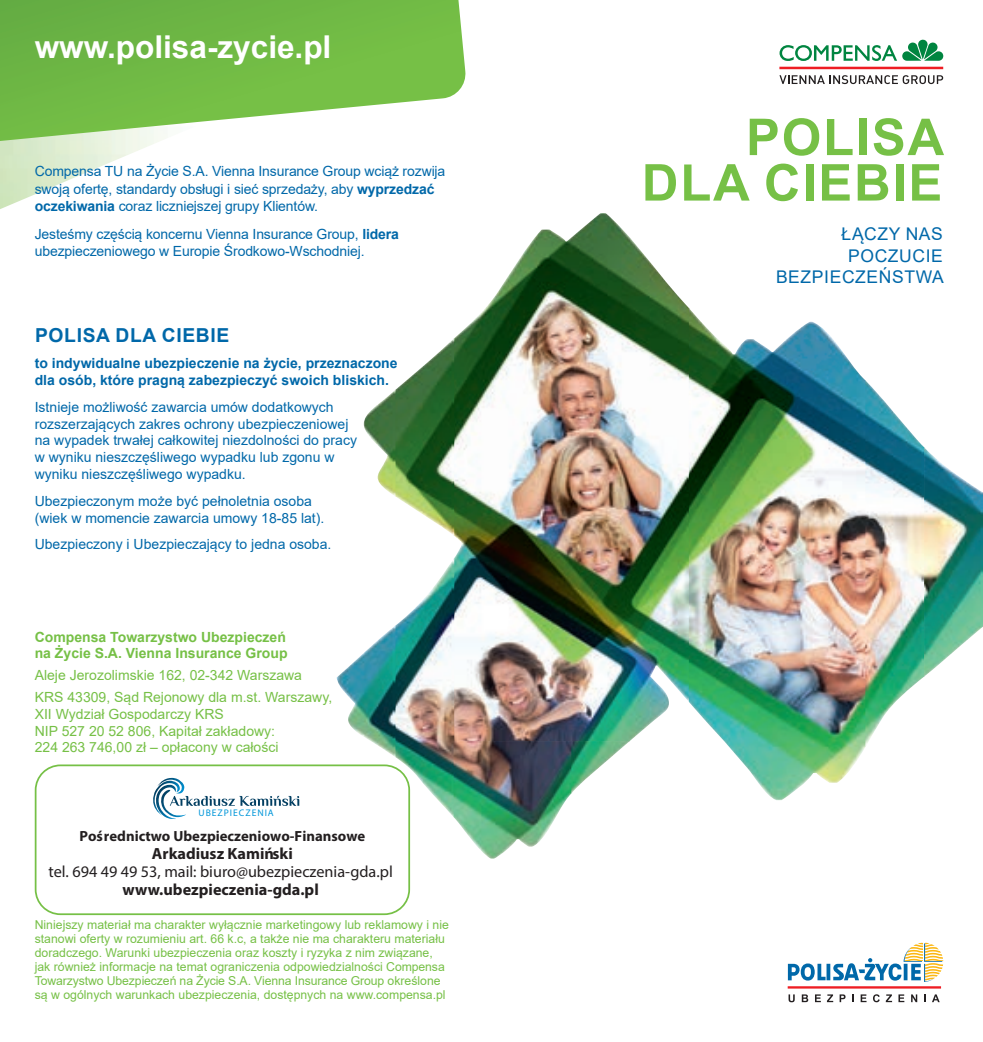
<style>
.page{position:relative;width:983px;height:1042px;background:#fff}
.page>*{position:absolute;margin:0;border:0;box-sizing:border-box;transform-origin:0 0}
.t1{font:700 50.75px/45.5px "Arial";letter-spacing:.035em;color:#76c046;text-align:right}
.t2{font:700 31.5px "Arial";color:#fff}
.t3{font:700 19.25px "Arial";letter-spacing:.035em;color:#0068a9}
.t4{font:17.5px/21px "Arial";letter-spacing:.035em;color:#0068a9;text-align:right}
.t5{font:16.28px "Myriad Pro";color:#231f20}
.t6{font:700 16.28px "Myriad Pro";color:#231f20}
.t7{font:700 14.7px "Myriad Pro";color:#231f20}
.t8{font:14px/16.8px "Arial";color:#0068a9}
.t9{font:14px/16.8px "Arial";color:#76c046}
.t10{font:700 14px/16.8px "Arial";color:#0068a9}
.t11{font:700 14px/16.8px "Arial";color:#76c046}
.t12{font:12.25px/14px "Arial";color:#76c046}
.t13{font:9.62px "Myriad Pro";letter-spacing:.1em;color:#0096d9}
.s1{font-weight:700}
</style>
<div class="page">
<img style="left:454px;top:213px;width:235px;height:529px">
<img style="left:688px;top:308px;width:177px;height:492px">
<img style="left:395px;top:338px;width:59px;height:480px">
<img style="left:865px;top:380px;width:59px;height:367px">
<img style="left:364px;top:390px;width:31px;height:106px">
<img style="left:923px;top:447px;width:59px;height:229px">
<img style="left:336px;top:626px;width:59px;height:131px">
<img style="left:453px;top:741px;width:119px;height:118px">
<img style="left:571px;top:741px;width:58px;height:52px">
<hr style="left:779px;top:67px;width:163px;height:2px;background:#ee1d23">
<svg style="left:779px;top:75px;width:163px;height:9px"></svg>
<svg style="left:779px;top:45px;width:117px;height:16px"></svg>
<svg style="left:902px;top:39px;width:41px;height:22px"></svg>
<img style="left:0;top:141px;width:159px;height:68px">
<svg style="left:0;top:0;width:466px;height:141px;background:#87c462"></svg>
<svg style="left:35px;top:764px;width:375px;height:151px"></svg>
<hr style="left:787px;top:986px;width:153px;height:2px;background:#ee1d23">
<svg style="left:787px;top:942px;width:156px;height:40px"></svg>
<svg style="left:788px;top:994px;width:6px;height:8px"></svg>
<svg style="left:801px;top:994px;width:7px;height:8px"></svg>
<svg style="left:815px;top:994px;width:5px;height:8px"></svg>
<svg style="left:826px;top:994px;width:7px;height:8px"></svg>
<svg style="left:839px;top:994px;width:6px;height:8px"></svg>
<svg style="left:860px;top:994px;width:6px;height:8px"></svg>
<svg style="left:873px;top:994px;width:6px;height:8px"></svg>
<svg style="left:885px;top:994px;width:6px;height:8px"></svg>
<svg style="left:898px;top:994px;width:6px;height:8px"></svg>
<svg style="left:911px;top:994px;width:6px;height:8px"></svg>
<svg style="left:932px;top:994px;width:7px;height:8px"></svg>
<svg style="left:152px;top:778px;width:147px;height:42px"></svg>
<h2 class="t2" style="left:35px;top:24px;width:298px">www.polisa-zycie.pl</h2>
<p class="t8" style="left:35px;top:163px;width:412px;line-height:17.5px">Compensa TU na Życie S.A. Vienna Insurance Group wciąż rozwija swoją ofertę, standardy obsługi i sieć sprzedaży, aby <span class="s1">wyprzedzać oczekiwania</span> coraz liczniejszej grupy Klientów.</p>
<p class="t8" style="left:35px;top:225px;width:365px;line-height:17.5px">Jesteśmy częścią koncernu Vienna Insurance Group, <span class="s1">lidera </span>ubezpieczeniowego w Europie Środkowo-Wschodniej.</p>
<h3 class="t3" style="left:35px;top:321px;width:196px">POLISA DLA CIEBIE</h3>
<p class="t10" style="left:35px;top:355px;width:364px">to indywidualne ubezpieczenie na życie, przeznaczone dla osób, które pragną zabezpieczyć swoich bliskich.</p>
<p class="t8" style="left:35px;top:398px;width:324px">Istnieje możliwość zawarcia umów dodatkowych rozszerzających zakres ochrony ubezpieczeniowej na wypadek trwałej całkowitej niezdolności do pracy w wyniku nieszczęśliwego wypadku lub zgonu w wyniku nieszczęśliwego wypadku.</p>
<p class="t8" style="left:35px;top:492px;width:291px">Ubezpieczonym może być pełnoletnia osoba (wiek w momencie zawarcia umowy 18-85 lat).</p>
<p class="t8" style="left:35px;top:536px;width:298px">Ubezpieczony i Ubezpieczający to jedna osoba.</p>
<p class="t11" style="left:35px;top:628px;width:254px">Compensa Towarzystwo Ubezpieczeń na Życie S.A. Vienna Insurance Group</p>
<p class="t9" style="left:35px;top:664px;width:299px;line-height:21.7px">Aleje Jerozolimskie 162, 02-342 Warszawa<br>KRS 43309, Sąd Rejonowy dla m.st. Warszawy,</p>
<p class="t9" style="left:35px;top:705px;width:245px">XII Wydział Gospodarczy KRS<br>NIP 527 20 52 806, Kapitał zakładowy:<br>224 263 746,00 zł ‒ opłacony w całości</p>
<p class="t13" style="left:198px;top:809px;width:77px">UBEZPIECZENIA</p>
<p class="t7" style="left:79px;top:830px;width:287px">Pośrednictwo Ubezpieczeniowo-Finansowe</p>
<p class="t6" style="left:152px;top:847px;width:142px">Arkadiusz Kamiński</p>
<p class="t5" style="left:48px;top:865px;width:346px">tel. 694 49 49 53, mail: biuro@ubezpieczenia-gda.pl</p>
<p class="t6" style="left:122px;top:883px;width:198px">www.ubezpieczenia-gda.pl</p>
<p class="t12" style="left:35px;top:918px;width:415px">Niniejszy materiał ma charakter wyłącznie marketingowy lub reklamowy i nie stanowi oferty w rozumieniu art. 66 k.c, a także nie ma charakteru materiału doradczego. Warunki ubezpieczenia oraz koszty i ryzyka z nim związane, jak również informacje na temat ograniczenia odpowiedzialności Compensa Towarzystwo Ubezpieczeń na Życie S.A. Vienna Insurance Group określone są w ogólnych warunkach ubezpieczenia, dostępnych na www.compensa.pl</p>
<h1 class="t1" style="left:641px;top:115px;width:304px">POLISA<br>DLA CIEBIE</h1>
<p class="t4" style="left:775px;top:224px;width:169px">ŁĄCZY NAS<br>POCZUCIE<br>BEZPIECZEŃSTWA</p>
</div>
